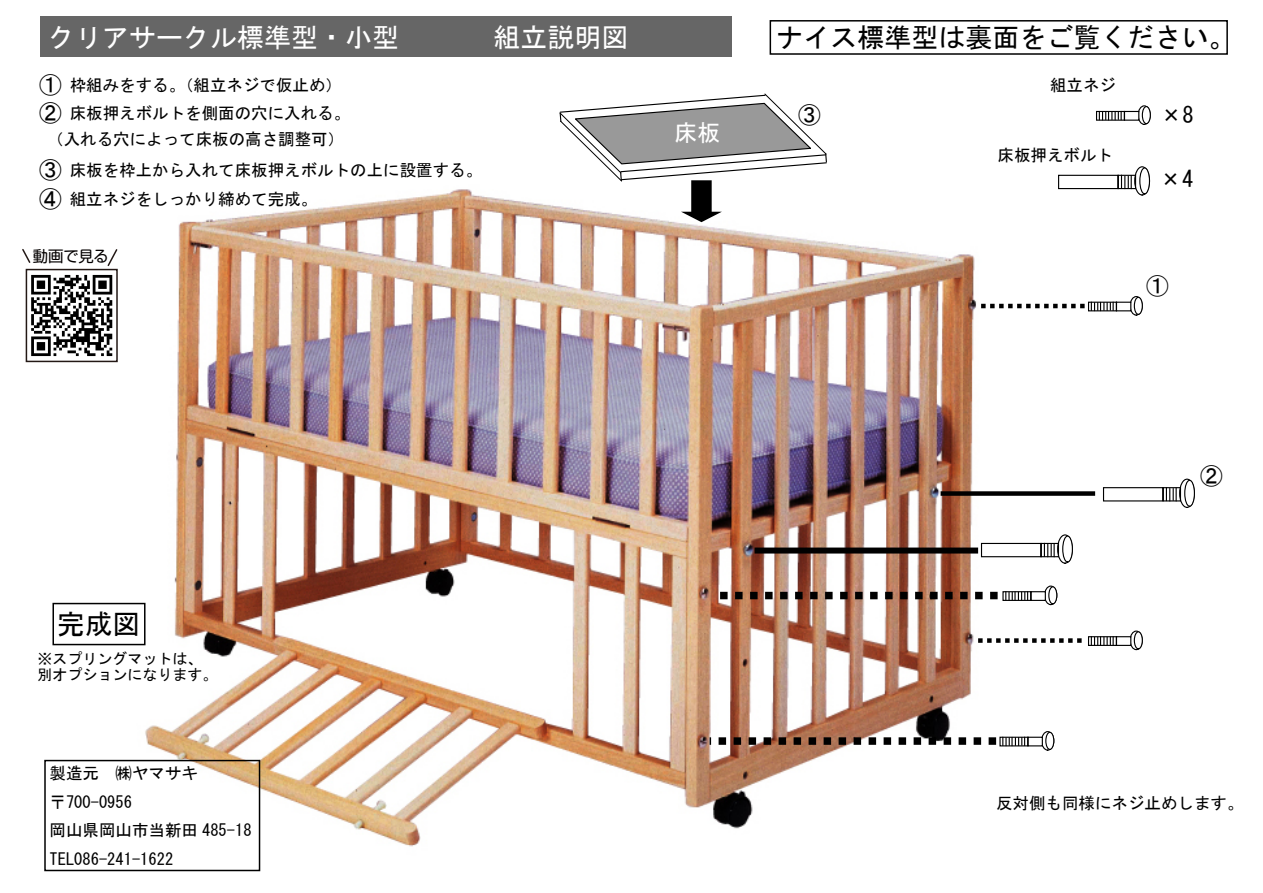
<style>
.page{position:relative;width:1263px;height:893px;background:#fff}
.page>*{position:absolute;margin:0;border:0;box-sizing:border-box;transform-origin:0 0}
.t1{font:27.6px "MS Gothic";color:#000}
.t2{font:27px "MS Gothic";color:#fff}
.t3{font:27px "MS Gothic";color:#000}
.t4{font:23.25px "MS P Gothic";color:#fff}
.t5{font:22.5px "MS Gothic";color:#000}
.t6{font:16.5px/28.5px "MS Gothic";color:#000}
.t7{font:15.3px "Soft Go Std";letter-spacing:-.02em;color:#040000}
.t8{font:15px/16.5px "MS Gothic";color:#000}
.s1{font-size:22.5px}
</style>
<div class="page">
<img style="left:136px;top:189px;width:848px;height:681px">
<div style="left:52px;top:603px;width:94px;height:42px;border:2px solid #000"></div>
<svg style="left:1129px;top:296px;width:14px;height:20px"></svg>
<div style="left:1134px;top:297px;width:9px;height:18px;background:#fff;border:1px solid #000;border-radius:50%"></div>
<div style="left:1116px;top:302px;width:15px;height:9px;background:#fff"></div>
<div style="left:1088px;top:302px;width:29px;height:9px;background:#cbcbcb;border:1px solid #000"></div>
<svg style="left:1091px;top:302px;width:26px;height:9px"></svg>
<svg style="left:1129px;top:630px;width:14px;height:20px"></svg>
<div style="left:1134px;top:631px;width:9px;height:18px;background:#fff;border:1px solid #000;border-radius:50%"></div>
<div style="left:1116px;top:636px;width:15px;height:10px;background:#fff;border:1px solid #000"></div>
<div style="left:1088px;top:636px;width:29px;height:10px;background:#cbcbcb;border:1px solid #000"></div>
<svg style="left:1091px;top:637px;width:26px;height:8px"></svg>
<svg style="left:1041px;top:731px;width:13px;height:20px"></svg>
<div style="left:1045px;top:732px;width:9px;height:18px;background:#fff;border:1px solid #000;border-radius:50%"></div>
<div style="left:1027px;top:737px;width:16px;height:9px;background:#fff;border:1px solid #000"></div>
<svg style="left:999px;top:737px;width:29px;height:9px"></svg>
<svg style="left:1002px;top:737px;width:26px;height:9px"></svg>
<svg style="left:1044px;top:585px;width:13px;height:20px"></svg>
<div style="left:1048px;top:586px;width:9px;height:18px;background:#fff;border:1px solid #000;border-radius:50%"></div>
<div style="left:1030px;top:591px;width:16px;height:10px;background:#fff;border:1px solid #000"></div>
<div style="left:1002px;top:591px;width:29px;height:10px;background:#fff;border:1px solid #000"></div>
<svg style="left:1005px;top:592px;width:26px;height:8px"></svg>
<svg style="left:712px;top:592px;width:286px;height:7px"></svg>
<svg style="left:710px;top:737px;width:286px;height:8px"></svg>
<svg style="left:976px;top:304px;width:108px;height:4px"></svg>
<svg style="left:974px;top:638px;width:108px;height:5px"></svg>
<svg style="left:1137px;top:105px;width:14px;height:20px"></svg>
<div style="left:1142px;top:106px;width:9px;height:18px;background:#fff;border:1px solid #000;border-radius:50%"></div>
<div style="left:1124px;top:111px;width:15px;height:10px;background:#fff;border:1px solid #000"></div>
<div style="left:1096px;top:111px;width:29px;height:10px;background:#cbcbcb;border:1px solid #000"></div>
<svg style="left:1099px;top:111px;width:26px;height:9px"></svg>
<svg style="left:1179px;top:479px;width:16px;height:29px"></svg>
<svg style="left:1184px;top:480px;width:11px;height:27px"></svg>
<div style="left:1162px;top:487px;width:19px;height:14px;background:#fff;border:1px solid #000"></div>
<div style="left:1103px;top:487px;width:60px;height:14px;border:1px solid #000"></div>
<svg style="left:1162px;top:487px;width:15px;height:14px"></svg>
<svg style="left:1057px;top:534px;width:16px;height:30px"></svg>
<svg style="left:1062px;top:535px;width:11px;height:28px"></svg>
<div style="left:1040px;top:543px;width:19px;height:14px;background:#fff;border:1px solid #000"></div>
<div style="left:981px;top:543px;width:60px;height:14px;border:1px solid #000"></div>
<svg style="left:1040px;top:543px;width:15px;height:14px"></svg>
<div style="left:754px;top:547px;width:224px;height:6px;background:#000"></div>
<div style="left:940px;top:491px;width:155px;height:5px;background:#000"></div>
<svg style="left:1134px;top:166px;width:16px;height:30px"></svg>
<svg style="left:1139px;top:167px;width:11px;height:27px"></svg>
<div style="left:1117px;top:175px;width:19px;height:14px;background:#fff;border:1px solid #000"></div>
<div style="left:1058px;top:175px;width:61px;height:14px;border:1px solid #000"></div>
<svg style="left:1117px;top:175px;width:15px;height:14px"></svg>
<svg style="left:559px;top:93px;width:269px;height:129px"></svg>
<div style="left:44px;top:760px;width:216px;height:111px;border:2px solid #000"></div>
<div style="left:40px;top:16px;width:692px;height:41px;background:#666"></div>
<div style="left:770px;top:20px;width:458px;height:35px;border:2px solid #000"></div>
<div style="left:26px;top:269px;width:92px;height:93px;border:2px solid #231815"></div>
<svg style="left:22px;top:249px;width:9px;height:14px"></svg>
<svg style="left:107px;top:249px;width:11px;height:18px"></svg>
<svg style="left:31px;top:275px;width:81px;height:81px"></svg>
<h2 class="t2" style="left:48px;top:24px;width:352px">クリアサークル標準型・小型</h2>
<h2 class="t2" style="left:494px;top:24px;width:136px">組立説明図</h2>
<p class="t6" style="left:39px;top:70px;width:313px"><span class="s1">①</span> 枠組みをする。（組立ネジで仮止め）<br><span class="s1">②</span> 床板押えボルトを側面の穴に入れる。</p>
<p class="t6" style="left:39px;top:123px;width:445px;line-height:31.5px;text-indent:8px">（入れる穴によって床板の高さ調整可）<br><span class="s1">③</span> 床板を枠上から入れて床板押えボルトの上に設置する。</p>
<p class="t6" style="left:39px;top:184px;width:280px"><span class="s1">④</span> 組立ネジをしっかり締めて完成。</p>
<p class="t7" style="left:33px;top:245px;width:77px">動画で見る</p>
<h3 class="t4" style="left:674px;top:121px;width:48px">床板</h3>
<h2 class="t3" style="left:776px;top:24px;width:460px">ナイス標準型は裏面をご覧ください。</h2>
<h3 class="t5" style="left:798px;top:104px;width:24px">③</h3>
<p class="t6" style="left:1050px;top:70px;width:67px">組立ネジ</p>
<p class="t6" style="left:997px;top:141px;width:117px">床板押えボルト</p>
<h3 class="t5" style="left:1160px;top:103px;width:35px">×8</h3>
<h3 class="t5" style="left:1160px;top:167px;width:35px">×4</h3>
<h3 class="t5" style="left:1146px;top:275px;width:24px">①</h3>
<h1 class="t1" style="left:57px;top:610px;width:84px">完成図</h1>
<p class="t8" style="left:38px;top:650px;width:181px">※スプリングマットは、別オプションになります。</p>
<p class="t6" style="left:50px;top:759px;width:204px">製造元　㈱ヤマサキ〒700-0956<br>岡山県岡山市当新田 485-18<br>TEL086-241-1622</p>
<h3 class="t5" style="left:1200px;top:465px;width:24px">②</h3>
<p class="t6" style="left:996px;top:789px;width:249px">反対側も同様にネジ止めします。</p>
</div>
